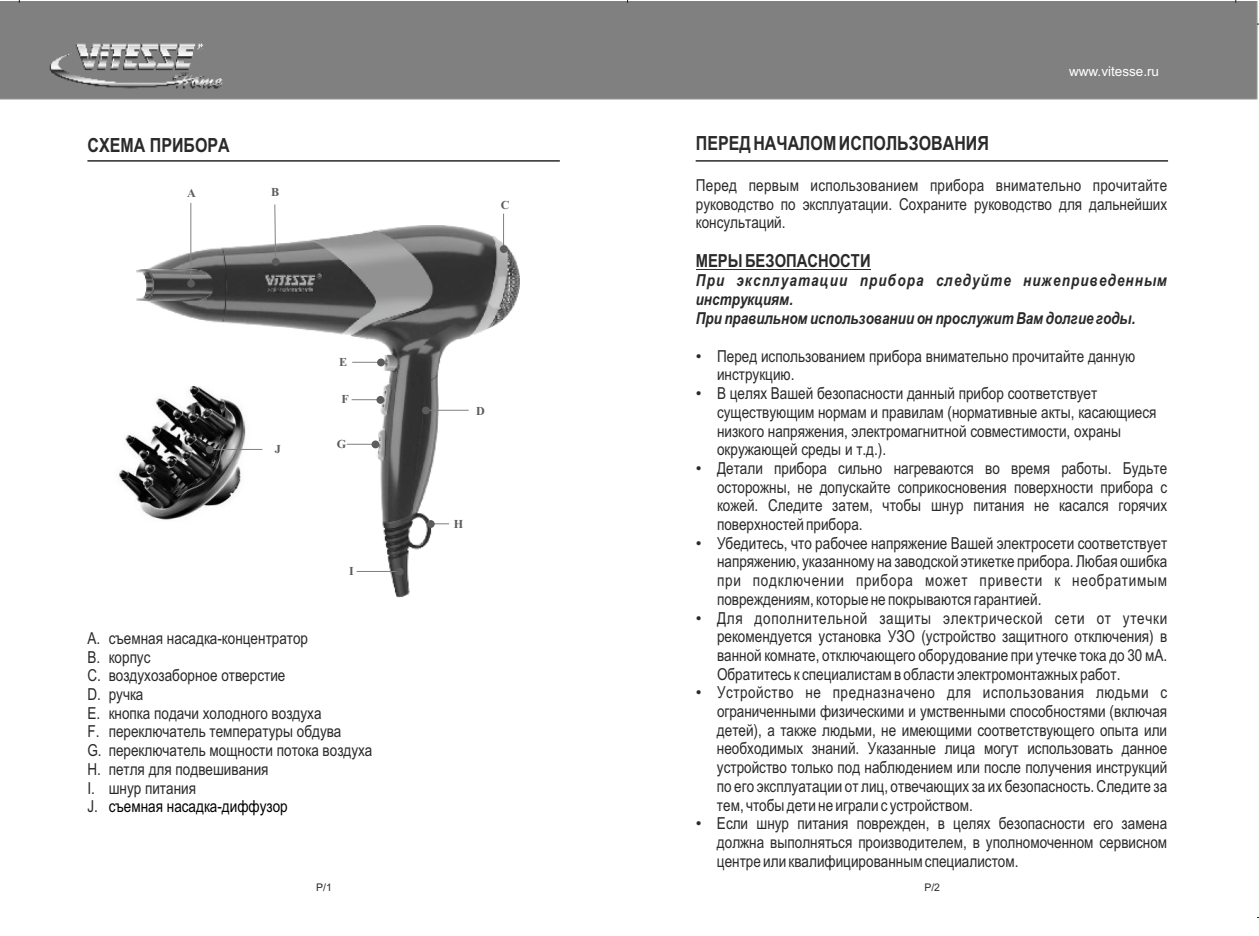
<style>
.page{position:relative;width:1259px;height:936px;background:#fff}
.page>*{position:absolute;margin:0;border:0;box-sizing:border-box;transform-origin:0 0}
.t1{font:700 19.5px "Arial Narrow";color:#2b2929}
.t2{font:700 18px "Arial Narrow";color:#2b2929}
.t3{font:16.5px/18.8px "Arial Narrow";color:#2b2929;text-align:justify}
.t4{font:italic 700 16.5px/18.9px "Arial Narrow";color:#2b2929}
.t5{font:13.5px "Arial";color:#fff}
.t6{font:700 12.15px "Times New Roman";color:#5c5c5c}
.t7{font:10.5px "Arial";color:#2b2929}
.s1{font-family:"Arial"}
.s2{color:#000}
</style>
<div class="page">
<img style="left:136px;top:225px;width:384px;height:372px">
<img style="left:119px;top:386px;width:140px;height:143px">
<div style="left:0;top:2px;width:1257px;height:98px;background:#808080"></div>
<hr style="left:695px;top:160px;width:473px;height:2px;background:#2b2929">
<hr style="left:87px;top:160px;width:473px;height:2px;background:#2b2929">
<hr style="left:696px;top:269px;width:46px;height:1px;background:#2b2929">
<hr style="left:745px;top:269px;width:125px;height:1px;background:#2b2929">
<svg style="left:274px;top:204px;width:2px;height:54px"></svg>
<div style="left:272px;top:258px;width:8px;height:8px;background:#5c5c5c;border-radius:50%"></div>
<hr style="left:503px;top:213px;width:1px;height:36px;background:#808080">
<div style="left:500px;top:245px;width:8px;height:8px;background:#5c5c5c;border-radius:50%"></div>
<svg style="left:352px;top:362px;width:25px;height:1px"></svg>
<div style="left:377px;top:358px;width:8px;height:8px;background:#5c5c5c;border-radius:50%"></div>
<hr style="left:426px;top:410px;width:43px;height:1px;background:#808080">
<div style="left:422px;top:406px;width:8px;height:8px;background:#5c5c5c;border-radius:50%"></div>
<svg style="left:347px;top:444px;width:24px;height:1px"></svg>
<div style="left:371px;top:440px;width:8px;height:8px;background:#5c5c5c;border-radius:50%"></div>
<svg style="left:352px;top:399px;width:24px;height:1px"></svg>
<div style="left:376px;top:396px;width:8px;height:8px;background:#5c5c5c;border-radius:50%"></div>
<svg style="left:435px;top:523px;width:14px;height:1px"></svg>
<div style="left:427px;top:520px;width:8px;height:8px;background:#5c5c5c;border-radius:50%"></div>
<hr style="left:357px;top:571px;width:42px;height:1px;background:#808080">
<div style="left:396px;top:567px;width:8px;height:8px;background:#5c5c5c;border-radius:50%"></div>
<hr style="left:190px;top:203px;width:1px;height:80px;background:#808080">
<div style="left:187px;top:279px;width:8px;height:8px;background:#5c5c5c;border-radius:50%"></div>
<hr style="left:209px;top:449px;width:53px;height:1px;background:#808080">
<div style="left:206px;top:445px;width:8px;height:8px;background:#5c5c5c;border-radius:50%"></div>
<p class="t5" style="left:1069px;top:67px;width:92px">www.vitesse.ru</p>
<p class="t1" style="left:88px;top:138px;width:144px">СХЕМА ПРИБОРА</p>
<p class="t1" style="left:696px;top:135px;width:295px">ПЕРЕДНАЧАЛОМИСПОЛЬЗОВАНИЯ</p>
<p class="t3" style="left:696px;top:177px;width:473px">Перед первым использованием прибора внимательно прочитайте руководство по эксплуатации. Сохраните руководство для дальнейших консультаций.</p>
<p class="t2" style="left:696px;top:254px;width:176px">МЕРЫ БЕЗОПАСНОСТИ</p>
<p class="t4" style="left:696px;top:273px;width:473px">При эксплуатации прибора следуйте нижеприведенным инструкциям.<br>При правильномиспользовании он прослужитВамдолгие годы.</p>
<p class="t3" style="left:717px;top:348px;width:420px;text-indent:-21px"><span class="s1">•</span> Перед использованием прибора внимательно прочитайте данную инструкцию.</p>
<p class="t3" style="left:717px;top:385px;width:441px;text-align:left;text-indent:-21px"><span class="s1">•</span> В целях Вашей безопасности данный прибор соответствует существующим нормам и правилам (нормативные акты, касающиеся низкого напряжения, электромагнитной совместимости, охраны окружающей среды и т.д.).</p>
<p class="t3" style="left:717px;top:460px;width:452px;text-indent:-21px"><span class="s1">•</span> Детали прибора сильно нагреваются во время работы. Будьте осторожны, не допускайте соприкосновения поверхности прибора с кожей. Следите затем, чтобы шнур питания не касался горячих поверхностей прибора.</p>
<p class="t3" style="left:717px;top:535px;width:452px;text-indent:-21px"><span class="s1">•</span> Убедитесь, что рабочее напряжение Вашей электросети соответствует напряжению, указанному на заводской этикетке прибора. Любая ошибка при подключении прибора может привести к необратимым повреждениям, которые не покрываются гарантией.</p>
<p class="t3" style="left:717px;top:610px;width:452px;text-indent:-21px"><span class="s1">•</span> Для дополнительной защиты электрической сети от утечки рекомендуется установка УЗО (устройство защитного отключения) в ванной комнате, отключающего оборудование при утечке тока до 30 мА.<br>Обратитеськ специалистамв области электромонтажных работ.</p>
<p class="t3" style="left:717px;top:684px;width:452px;text-indent:-21px"><span class="s1">•</span> Устройство не предназначено для использования людьми с ограниченными физическими и умственными способностями (включая детей), а также людьми, не имеющими соответствующего опыта или необходимых знаний. Указанные лица могут использовать данное устройство только под наблюдением или после получения инструкций по его эксплуатации от лиц, отвечающих за их безопасность. Следите за тем, чтобыдети не игралис устройством.</p>
<p class="t3" style="left:717px;top:815px;width:452px;text-indent:-21px"><span class="s1">•</span> Если шнур питания поврежден, в целях безопасности его замена должна выполняться производителем, в уполномоченном сервисном центре или квалифицированнымспециалистом.</p>
<p class="t6" style="left:271px;top:188px;width:10px">B</p>
<p class="t6" style="left:187px;top:188px;width:10px">A</p>
<p class="t6" style="left:501px;top:201px;width:10px">C</p>
<p class="t6" style="left:339px;top:358px;width:10px">E</p>
<p class="t6" style="left:341px;top:394px;width:9px">F</p>
<p class="t6" style="left:337px;top:440px;width:11px">G</p>
<p class="t6" style="left:476px;top:406px;width:10px">D</p>
<p class="t6" style="left:275px;top:445px;width:8px">J</p>
<p class="t6" style="left:454px;top:520px;width:11px">H</p>
<p class="t6" style="left:349px;top:566px;width:6px">I</p>
<p class="t3" style="left:87px;top:630px;width:286px;text-align:left">A. съемная насадка-концентратор<br>B. корпус<br>C. воздухозаборное отверстие<br>D. ручка<br>E. кнопка подачи холодного воздуха<br>F. переключатель температуры обдува<br>G. переключатель мощности потока воздуха<br>H. петля для подвешивания<br>I. шнур питания<br>J. <span class="s2">съемная насадка-диффузор</span></p>
<p class="t7" style="left:316px;top:883px;width:17px">P/1</p>
<p class="t7" style="left:924px;top:883px;width:17px">P/2</p>
</div>
